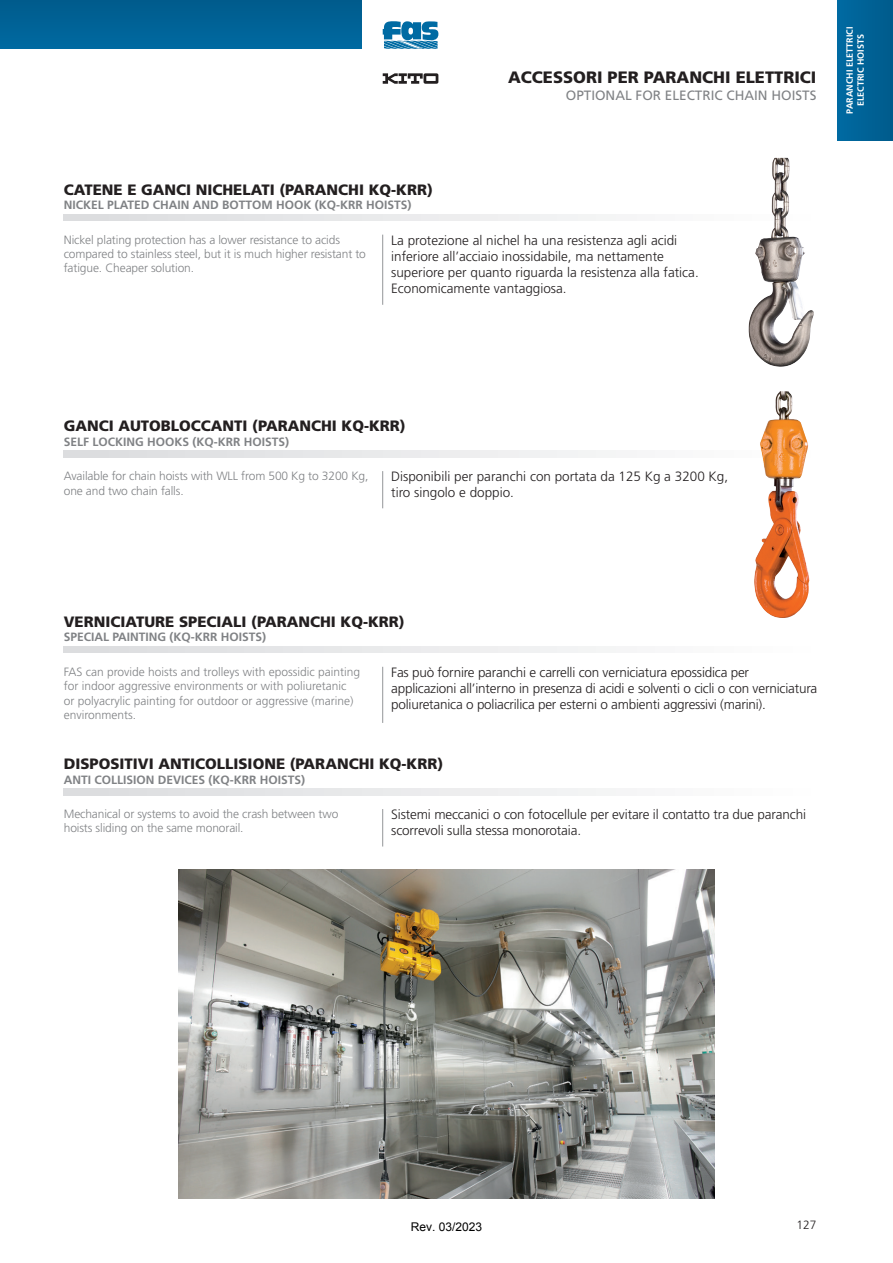
<style>
.page{position:relative;width:893px;height:1263px;background:#fff}
.page>*{position:absolute;margin:0;border:0;box-sizing:border-box;transform-origin:0 0}
.t1{font:900 16.5px "Frutiger";color:#231f20}
.t2{font:900 15px "Frutiger";color:#231f20}
.t3{font:300 13.5px/16.2px "Frutiger";letter-spacing:-.01em;color:#231f20}
.t4{font:13.5px "Frutiger";color:#808285}
.t5{font:300 12px/14.4px "Frutiger";letter-spacing:-.01em;color:#808285}
.t6{font:700 12px "Frutiger";color:#808285}
.t7{font:12px "Arial";color:#000}
.t8{font:300 12px "Frutiger";color:#231f20}
.t9{font:700 9px/10.8px "Frutiger";color:#fff;text-align:center}
</style>
<div class="page">
<svg style="left:383px;top:21px;width:55px;height:28px;background:#4693bc"></svg>
<div style="left:0;top:0;width:361px;height:49px;background:#006297"></div>
<svg style="left:383px;top:73px;width:55px;height:11px"></svg>
<svg style="left:64px;top:451px;width:552px;height:6px"></svg>
<svg style="left:64px;top:214px;width:552px;height:7px"></svg>
<svg style="left:64px;top:647px;width:552px;height:6px"></svg>
<svg style="left:64px;top:789px;width:552px;height:6px"></svg>
<hr style="left:382px;top:471px;width:1px;height:37px;background:#939598">
<hr style="left:382px;top:235px;width:1px;height:70px;background:#939598">
<hr style="left:382px;top:667px;width:1px;height:56px;background:#939598">
<hr style="left:382px;top:809px;width:1px;height:37px;background:#939598">
<img style="left:754px;top:391px;width:55px;height:227px">
<img style="left:179px;top:870px;width:535px;height:329px">
<img style="left:749px;top:158px;width:65px;height:209px">
<div style="left:838px;top:0;width:55px;height:140px;background:#006297"></div>
<p class="t2" style="left:64px;top:180px;width:371px">CATENE E GANCI NICHELATI (PARANCHI KQ-KRR)</p>
<p class="t6" style="left:64px;top:198px;width:349px">NICKEL PLATED CHAIN AND BOTTOM HOOK (KQ-KRR HOISTS)</p>
<p class="t1" style="left:508px;top:68px;width:310px">ACCESSORI PER PARANCHI ELETTRICI</p>
<p class="t4" style="left:566px;top:87px;width:252px">OPTIONAL FOR ELECTRIC CHAIN HOISTS</p>
<p class="t5" style="left:64px;top:232px;width:304px">Nickel plating protection has a lower resistance to acids compared to stainless steel, but it is much higher resistant to fatigue. Cheaper solution.</p>
<p class="t3" style="left:391px;top:232px;width:309px">La protezione al nichel ha una resistenza agli acidi inferiore all’acciaio inossidabile, ma nettamente superiore per quanto riguarda la resistenza alla fatica.<br>Economicamente vantaggiosa.</p>
<p class="t9" style="left:844px;top:114px;width:88px;rotate:-90deg">PARANCHI ELETTRICI<br>ELECTRIC HOISTS</p>
<p class="t2" style="left:64px;top:417px;width:343px">GANCI AUTOBLOCCANTI (PARANCHI KQ-KRR)</p>
<p class="t6" style="left:64px;top:434px;width:227px">SELF LOCKING HOOKS (KQ-KRR HOISTS)</p>
<p class="t5" style="left:64px;top:469px;width:306px">Available for chain hoists with WLL from 500 Kg to 3200 Kg, one and two chain falls.</p>
<p class="t3" style="left:391px;top:469px;width:338px">Disponibili per paranchi con portata da 125 Kg a 3200 Kg, tiro singolo e doppio.</p>
<p class="t2" style="left:64px;top:613px;width:342px">VERNICIATURE SPECIALI (PARANCHI KQ-KRR)</p>
<p class="t6" style="left:64px;top:630px;width:204px">SPECIAL PAINTING (KQ-KRR HOISTS)</p>
<p class="t5" style="left:64px;top:665px;width:298px">FAS can provide hoists and trolleys with epossidic painting for indoor aggressive environments or with poliuretanic or polyacrylic painting for outdoor or aggressive (marine) environments.</p>
<p class="t3" style="left:391px;top:664px;width:428px">Fas può fornire paranchi e carrelli con verniciatura epossidica per applicazioni all’interno in presenza di acidi e solventi o cicli o con verniciatura poliuretanica o poliacrilica per esterni o ambienti aggressivi (marini).</p>
<p class="t2" style="left:64px;top:755px;width:381px">DISPOSITIVI ANTICOLLISIONE (PARANCHI KQ-KRR)</p>
<p class="t6" style="left:64px;top:772px;width:243px">ANTI COLLISION DEVICES (KQ-KRR HOISTS)</p>
<p class="t5" style="left:64px;top:807px;width:276px">Mechanical or systems to avoid the crash between two hoists sliding on the same monorail.</p>
<p class="t3" style="left:391px;top:806px;width:416px">Sistemi meccanici o con fotocellule per evitare il contatto tra due paranchi scorrevoli sulla stessa monorotaia.</p>
<p class="t7" style="left:411px;top:1219px;width:73px">Rev. 03/2023</p>
<p class="t8" style="left:796px;top:1218px;width:22px">127</p>
</div>
